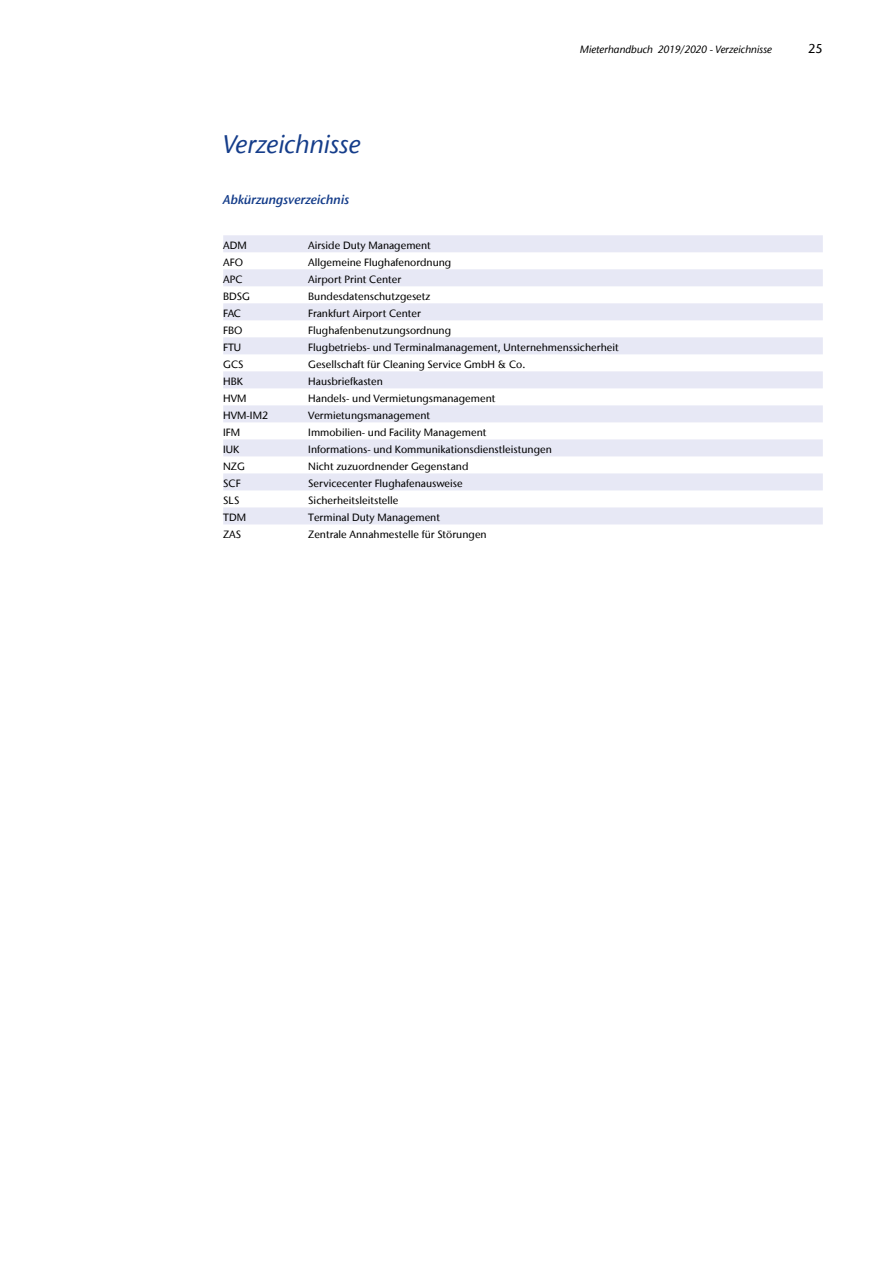
<style>
.page{position:relative;width:893px;height:1263px;background:#fff}
.page>*{position:absolute;margin:0;border:0;box-sizing:border-box;transform-origin:0 0}
.t1{font:italic 500 25.5px "Stone Sans Fraport II";color:#153d8a}
.t2{font:italic 600 12.75px "Stone Sans Fraport II";color:#153d8a}
.t3{font:500 12.75px "Stone Sans Fraport II";color:#000}
.t4{font:500 10.5px "Stone Sans Fraport II";color:#000}
.t5{font:italic 500 10.5px "Stone Sans Fraport II";color:#000}
</style>
<div class="page">
<svg style="left:223px;top:235px;width:600px;height:289px;fill:#eeeef8"></svg>
<h1 class="t1" style="left:223px;top:128px;width:139px">Verzeichnisse</h1>
<p class="t5" style="left:580px;top:43px;width:193px">Mieterhandbuch 2019/2020 - Verzeichnisse</p>
<p class="t3" style="left:808px;top:41px;width:16px">25</p>
<p class="t2" style="left:223px;top:192px;width:128px">Abkürzungsverzeichnis</p>
<p class="t4" style="left:223px;top:238px;width:25px">ADM</p>
<p class="t4" style="left:308px;top:238px;width:124px">Airside Duty Management</p>
<p class="t4" style="left:223px;top:255px;width:21px">AFO</p>
<p class="t4" style="left:308px;top:255px;width:144px">Allgemeine Flughafenordnung</p>
<p class="t4" style="left:223px;top:272px;width:21px">APC</p>
<p class="t4" style="left:308px;top:272px;width:94px">Airport Print Center</p>
<p class="t4" style="left:223px;top:289px;width:28px">BDSG</p>
<p class="t4" style="left:308px;top:289px;width:123px">Bundesdatenschutzgesetz</p>
<p class="t4" style="left:223px;top:306px;width:19px">FAC</p>
<p class="t4" style="left:308px;top:306px;width:114px">Frankfurt Airport Center</p>
<p class="t4" style="left:223px;top:323px;width:21px">FBO</p>
<p class="t4" style="left:308px;top:323px;width:144px">Flughafenbenutzungsordnung</p>
<p class="t4" style="left:223px;top:340px;width:20px">FTU</p>
<p class="t4" style="left:308px;top:340px;width:312px">Flugbetriebs- und Terminalmanagement, Unternehmenssicherheit</p>
<p class="t4" style="left:223px;top:357px;width:22px">GCS</p>
<p class="t4" style="left:308px;top:357px;width:219px">Gesellschaft für Cleaning Service GmbH &amp; Co.</p>
<p class="t4" style="left:223px;top:374px;width:21px">HBK</p>
<p class="t4" style="left:308px;top:374px;width:76px">Hausbriefkasten</p>
<p class="t4" style="left:223px;top:391px;width:25px">HVM</p>
<p class="t4" style="left:308px;top:391px;width:189px">Handels- und Vermietungsmanagement</p>
<p class="t4" style="left:223px;top:408px;width:46px">HVM-IM2</p>
<p class="t4" style="left:308px;top:408px;width:123px">Vermietungsmanagement</p>
<p class="t4" style="left:223px;top:425px;width:18px">IFM</p>
<p class="t4" style="left:308px;top:425px;width:180px">Immobilien- und Facility Management</p>
<p class="t4" style="left:223px;top:442px;width:18px">IUK</p>
<p class="t4" style="left:308px;top:442px;width:245px">Informations- und Kommunikationsdienstleistungen</p>
<p class="t4" style="left:223px;top:459px;width:23px">NZG</p>
<p class="t4" style="left:308px;top:459px;width:162px">Nicht zuzuordnender Gegenstand</p>
<p class="t4" style="left:223px;top:476px;width:19px">SCF</p>
<p class="t4" style="left:308px;top:476px;width:156px">Servicecenter Flughafenausweise</p>
<p class="t4" style="left:223px;top:494px;width:18px">SLS</p>
<p class="t4" style="left:308px;top:494px;width:92px">Sicherheitsleitstelle</p>
<p class="t4" style="left:223px;top:511px;width:24px">TDM</p>
<p class="t4" style="left:308px;top:511px;width:133px">Terminal Duty Management</p>
<p class="t4" style="left:223px;top:528px;width:19px">ZAS</p>
<p class="t4" style="left:308px;top:528px;width:180px">Zentrale Annahmestelle für Störungen</p>
</div>
